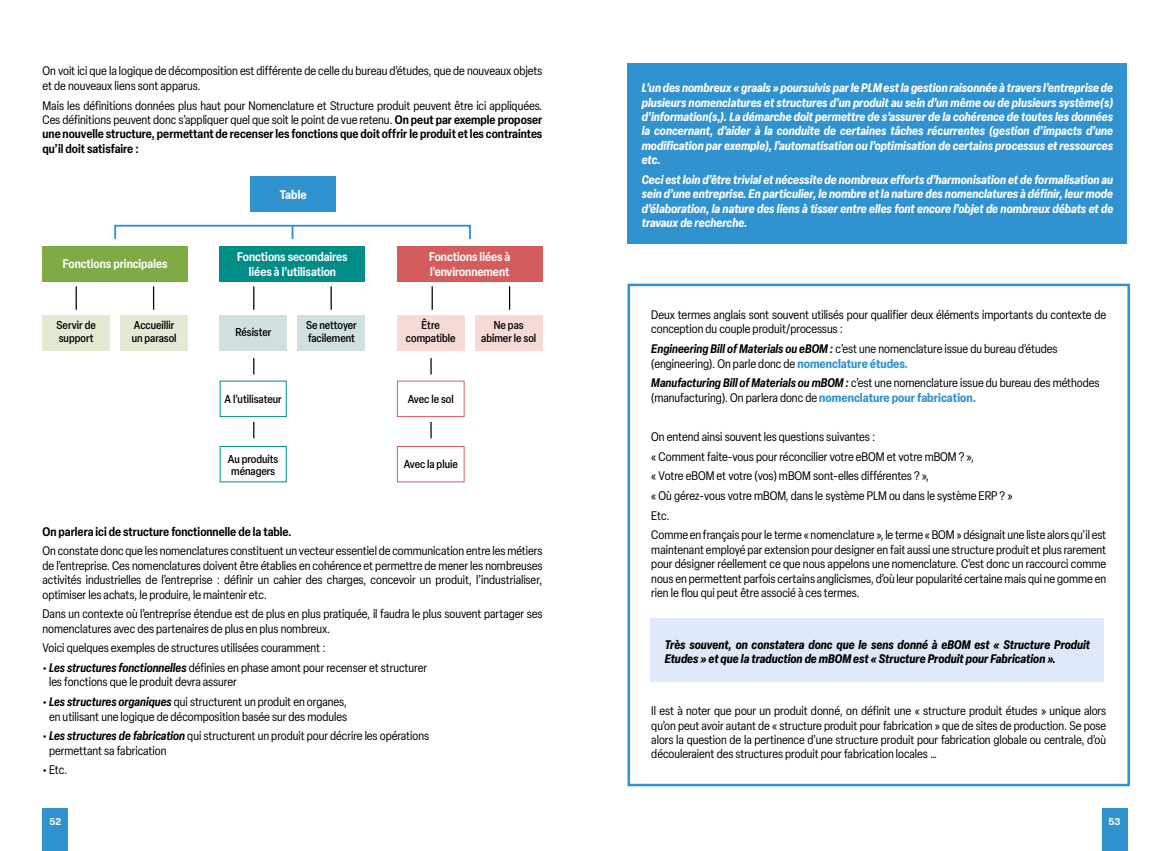
<style>
.page{position:relative;width:1170px;height:851px;background:#fff}
.page>*{position:absolute;margin:0;border:0;box-sizing:border-box;transform-origin:0 0}
.t1{font:condensed 12.25px/14.4px "Elza";color:#000}
.t2{font:italic 700 condensed 12.25px/14.4px "Elza";color:#fff;text-align:justify}
.t3{font:italic 700 condensed 12.25px/14.4px "Elza";color:#000}
.t4{font:600 condensed 12.25px/14.4px "Elza";color:#fff;text-align:center}
.t5{font:600 condensed 12.25px "Elza";color:#000}
.t6{font:700 condensed 12.25px "Elza";color:#fff}
.t7{font:500 condensed 11.25px/12.5px "Elza";color:#000}
.t8{font:700 10px "Articulat CF";color:#fff}
.s1{font-weight:600}
.s2{font-weight:600;font-style:italic}
.s3{font-weight:700;color:#3192d0}
</style>
<div class="page">
<div style="left:627px;top:64px;width:500px;height:180px;background:#3192d0"></div>
<div style="left:627px;top:283px;width:502px;height:503px;border:2px solid #3192d0"></div>
<div style="left:650px;top:618px;width:454px;height:63px;background:#dfe8f7"></div>
<div style="left:251px;top:176px;width:85px;height:36px;background:#3192d0"></div>
<div style="left:43px;top:246px;width:145px;height:35px;background:#7fab47"></div>
<div style="left:220px;top:246px;width:145px;height:35px;background:#008c87"></div>
<div style="left:397px;top:246px;width:145px;height:35px;background:#d55c5d"></div>
<svg style="left:114px;top:225px;width:2px;height:14px"></svg>
<svg style="left:291px;top:227px;width:2px;height:12px"></svg>
<svg style="left:469px;top:227px;width:2px;height:12px"></svg>
<hr style="left:116px;top:225px;width:355px;height:2px;background:#3192d0">
<svg style="left:76px;top:286px;width:1px;height:24px"></svg>
<svg style="left:253px;top:286px;width:1px;height:24px"></svg>
<svg style="left:253px;top:358px;width:1px;height:16px"></svg>
<svg style="left:430px;top:358px;width:1px;height:16px"></svg>
<svg style="left:253px;top:422px;width:1px;height:16px"></svg>
<svg style="left:430px;top:422px;width:1px;height:16px"></svg>
<hr style="left:431px;top:286px;width:2px;height:24px;background:#000">
<svg style="left:153px;top:286px;width:1px;height:24px"></svg>
<hr style="left:330px;top:286px;width:2px;height:24px;background:#000">
<svg style="left:509px;top:286px;width:1px;height:24px"></svg>
<div style="left:43px;top:315px;width:67px;height:35px;background:#e2ead4"></div>
<div style="left:120px;top:315px;width:68px;height:35px;background:#e2ead4"></div>
<div style="left:397px;top:381px;width:67px;height:36px;border:1px solid #d55c5d"></div>
<div style="left:397px;top:446px;width:67px;height:36px;border:1px solid #d55c5d"></div>
<div style="left:220px;top:315px;width:67px;height:35px;background:#d0e0e0"></div>
<div style="left:220px;top:381px;width:66px;height:36px;border:1px solid #008c87"></div>
<div style="left:220px;top:446px;width:66px;height:36px;border:1px solid #008c87"></div>
<div style="left:298px;top:315px;width:67px;height:35px;background:#d0e0e0"></div>
<div style="left:397px;top:315px;width:67px;height:35px;background:#f5dad5"></div>
<div style="left:475px;top:315px;width:67px;height:35px;background:#f5dad5"></div>
<div style="left:1101px;top:808px;width:26px;height:42px;background:#3192d0"></div>
<div style="left:43px;top:808px;width:25px;height:42px;background:#3192d0"></div>
<p class="t1" style="left:43px;top:64px;width:501px">On voit ici que la logique de décomposition est différente de celle du bureau d’études, que de nouveaux objets et de nouveaux liens sont apparus.</p>
<p class="t1" style="left:43px;top:98px;width:501px;text-align:justify">Mais les définitions données plus haut pour Nomenclature et Structure produit peuvent être ici appliquées.<br>Ces définitions peuvent donc s’appliquer quel que soit le point de vue retenu. <span class="s1">On peut par exemple proposer une nouvelle structure, permettant de recenser les fonctions que doit offrir le produit et les contraintes qu’il doit satisfaire :</span></p>
<p class="t6" style="left:280px;top:186px;width:28px">Table</p>
<p class="t4" style="left:63px;top:257px;width:106px">Fonctions principales</p>
<p class="t4" style="left:237px;top:249px;width:112px">Fonctions secondaires liées à l’utilisation</p>
<p class="t4" style="left:429px;top:249px;width:83px;text-align:left">Fonctions liées à l’environnement</p>
<p class="t7" style="left:57px;top:318px;width:41px">Servir de support</p>
<p class="t7" style="left:132px;top:318px;width:46px">Accueillir un parasol</p>
<p class="t7" style="left:235px;top:326px;width:37px">Résister</p>
<p class="t7" style="left:224px;top:392px;width:59px">A l’utilisateur</p>
<p class="t7" style="left:228px;top:452px;width:52px">Au produits ménagers</p>
<p class="t7" style="left:306px;top:318px;width:52px">Se nettoyer facilement</p>
<p class="t7" style="left:406px;top:319px;width:51px;text-align:center">Être compatible</p>
<p class="t7" style="left:481px;top:318px;width:56px;text-align:center">Ne pas abîmer le sol</p>
<p class="t7" style="left:408px;top:392px;width:47px">Avec le sol</p>
<p class="t7" style="left:403px;top:457px;width:56px">Avec la pluie</p>
<p class="t5" style="left:43px;top:523px;width:251px">On parlera ici de structure fonctionnelle de la table.</p>
<p class="t1" style="left:43px;top:543px;width:501px;text-align:justify">On constate donc que les nomenclatures constituent un vecteur essentiel de communication entre les métiers de l’entreprise. Ces nomenclatures doivent être établies en cohérence et permettre de mener les nombreuses activités industrielles de l’entreprise : définir un cahier des charges, concevoir un produit, l’industrialiser, optimiser les achats, le produire, le maintenir etc.</p>
<p class="t1" style="left:43px;top:606px;width:501px">Dans un contexte où l’entreprise étendue est de plus en plus pratiquée, il faudra le plus souvent partager ses nomenclatures avec des partenaires de plus en plus nombreux.</p>
<p class="t1" style="left:43px;top:640px;width:284px">Voici quelques exemples de structures utilisées couramment :</p>
<p class="t1" style="left:49px;top:660px;width:379px;text-indent:-7px"><span class="s2">• Les structures fonctionnelles</span> définies en phase amont pour recenser et structurer les fonctions que le produit devra assurer</p>
<p class="t1" style="left:43px;top:694px;width:306px;text-align:center"><span class="s2">• Les structures organiques</span> qui structurent un produit en organes, en utilisant une logique de décomposition basée sur des modules</p>
<p class="t1" style="left:49px;top:728px;width:381px;text-indent:-7px"><span class="s2">• Les structures de fabrication</span> qui structurent un produit pour décrire les opérations permettant sa fabrication</p>
<p class="t1" style="left:43px;top:762px;width:26px"><span class="s2">•</span> Etc.</p>
<p class="t2" style="left:641px;top:80px;width:473px">L’un des nombreux « graals » poursuivis par le PLM est la gestion raisonnée à travers l’entreprise de plusieurs nomenclatures et structures d’un produit au sein d’un même ou de plusieurs système(s) d’information(s,). La démarche doit permettre de s’assurer de la cohérence de toutes les données la concernant, d’aider à la conduite de certaines tâches récurrentes (gestion d’impacts d’une modification par exemple), l’automatisation ou l’optimisation de certains processus et ressources etc.</p>
<p class="t2" style="left:641px;top:172px;width:473px">Ceci est loin d’être trivial et nécessite de nombreux efforts d’harmonisation et de formalisation au sein d’une entreprise. En particulier, le nombre et la nature des nomenclatures à définir, leur mode d’élaboration, la nature des liens à tisser entre elles font encore l’objet de nombreux débats et de travaux de recherche.</p>
<p class="t1" style="left:651px;top:307px;width:456px">Deux termes anglais sont souvent utilisés pour qualifier deux éléments importants du contexte de conception du couple produit/processus :</p>
<p class="t1" style="left:651px;top:341px;width:408px"><span class="s2">Engineering Bill of Materials ou eBOM :</span> c’est une nomenclature issue du bureau d’études (engineering). On parle donc de <span class="s3">nomenclature études.</span></p>
<p class="t1" style="left:651px;top:375px;width:450px"><span class="s2">Manufacturing Bill of Materials ou mBOM :</span> c’est une nomenclature issue du bureau des méthodes (manufacturing). On parlera donc de <span class="s3">nomenclature pour fabrication.</span></p>
<p class="t1" style="left:651px;top:426px;width:456px;line-height:19.6px">On entend ainsi souvent les questions suivantes :<br>« Comment faite-vous pour réconcilier votre eBOM et votre mBOM ? »,<br>« Votre eBOM et votre (vos) mBOM sont-elles différentes ? »,<br>« Où gérez-vous votre mBOM, dans le système PLM ou dans le système ERP ? »<br>Etc.<br>Comme en français pour le terme « nomenclature », le terme « BOM » désignait une liste alors qu’il est</p>
<p class="t1" style="left:651px;top:542px;width:456px;text-align:justify">maintenant employé par extension pour designer en fait aussi une structure produit et plus rarement pour désigner réellement ce que nous appelons une nomenclature. C’est donc un raccourci comme nous en permettent parfois certains anglicismes, d’où leur popularité certaine mais qui ne gomme en rien le flou qui peut être associé à ces termes.</p>
<p class="t3" style="left:664px;top:636px;width:427px">Très souvent, on constatera donc que le sens donné à eBOM est « Structure Produit<br>Etudes » et que la traduction de mBOM est « Structure Produit pour Fabrication ».</p>
<p class="t1" style="left:651px;top:703px;width:456px;text-align:justify">Il est à noter que pour un produit donné, on définit une « structure produit études » unique alors qu’on peut avoir autant de « structure produit pour fabrication » que de sites de production. Se pose alors la question de la pertinence d’une structure produit pour fabrication globale ou centrale, d’où découleraient des structures produit pour fabrication locales …</p>
<p class="t8" style="left:50px;top:814px;width:13px">52</p>
<p class="t8" style="left:1108px;top:814px;width:13px">53</p>
</div>
